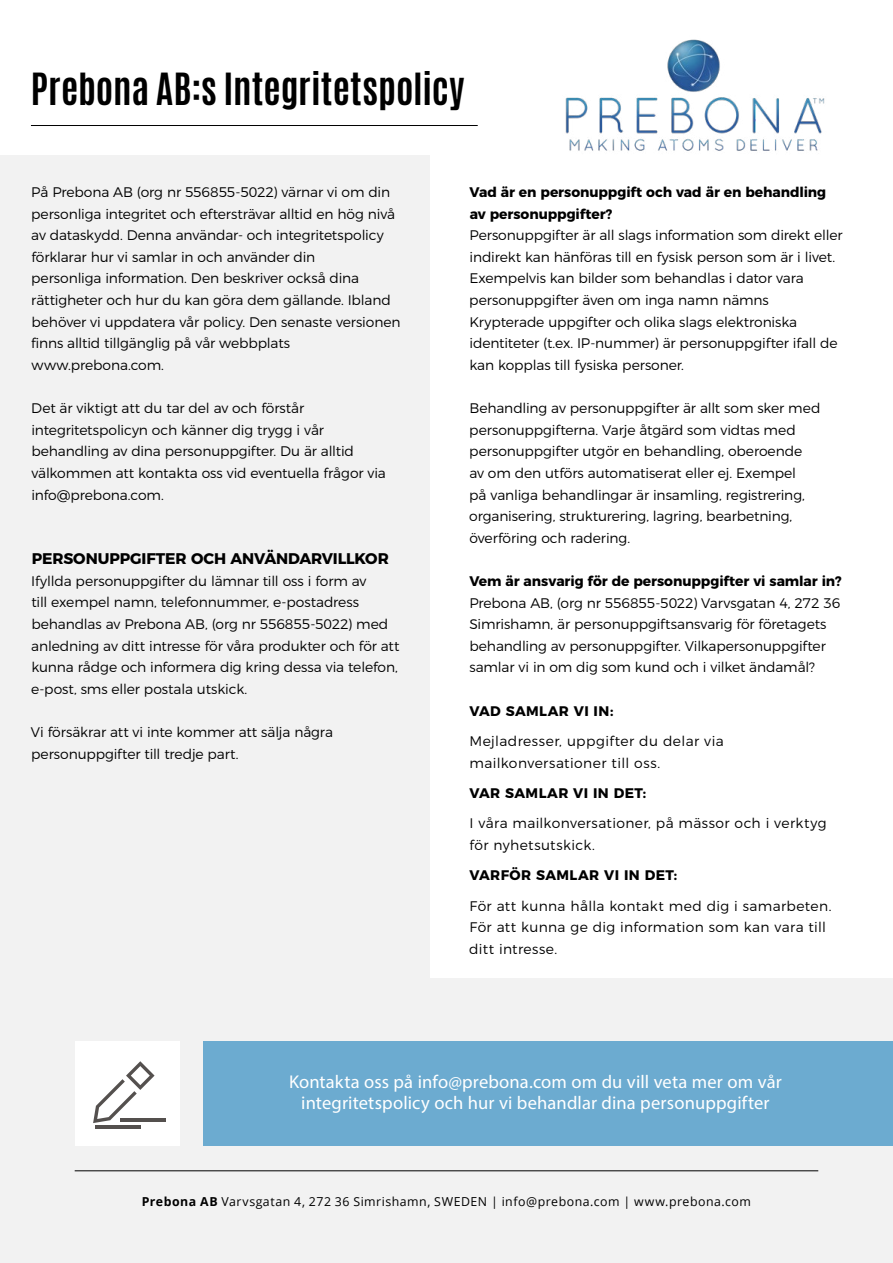
<style>
.page{position:relative;width:893px;height:1263px;background:#fff}
.page>*{position:absolute;margin:0;border:0;box-sizing:border-box;transform-origin:0 0}
.t1{font:700 37.05px "Antonio";color:#000}
.t2{font:18.45px/21.6px "Myriad Pro";letter-spacing:.01em;color:#fff;text-align:center}
.t3{font:700 15.45px "Montserrat";letter-spacing:-.01em;color:#000}
.t4{font:300 13.95px/21.6px "Montserrat";letter-spacing:-.01em;color:#000}
.t5{font:300 13.95px/21.6px "Montserrat";letter-spacing:.025em;color:#000}
.t6{font:700 13.95px/21.6px "Montserrat";letter-spacing:-.005em;color:#000}
.t7{font:300 13.95px/21.6px "Montserrat";letter-spacing:.03em;color:#000}
.t8{font:700 13.95px "Montserrat";letter-spacing:.03em;color:#000}
.t9{font:12.3px "Open Sans";letter-spacing:.04em;color:#000}
.s1{font-weight:700}
</style>
<div class="page">
<div style="left:0;top:156px;width:893px;height:1107px;background:#f2f2f2"></div>
<div style="left:430px;top:149px;width:463px;height:829px;background:#fff"></div>
<div style="left:204px;top:1040px;width:689px;height:105px;background:#6cabd0"></div>
<div style="left:75px;top:1040px;width:105px;height:105px;background:#fff"></div>
<hr style="left:31px;top:125px;width:447px;height:1px;background:#000">
<svg style="left:93px;top:1061px;width:62px;height:62px"></svg>
<hr style="left:95px;top:1125px;width:45px;height:3px;background:#54504e">
<hr style="left:120px;top:1118px;width:46px;height:3px;background:#54504e">
<hr style="left:75px;top:1170px;width:743px;height:1px;background:#000">
<img style="left:565px;top:39px;width:260px;height:112px">
<h1 class="t1" style="left:31px;top:62px;width:435px">Prebona AB:s Integritetspolicy</h1>
<p class="t4" style="left:31px;top:180px;width:371px">På Prebona AB (org nr 556855-5022) värnar vi om din personliga integritet och eftersträvar alltid en hög nivå av dataskydd. Denna användar- och integritetspolicy förklarar hur vi samlar in och använder din<br>personliga information. Den beskriver också dina rättigheter och hur du kan göra dem gällande. Ibland behöver vi uppdatera vår policy. Den senaste versionen finns alltid tillgänglig på vår webbplats www.prebona.com.</p>
<p class="t4" style="left:31px;top:396px;width:356px">Det är viktigt att du tar del av och förstår integritetspolicyn och känner dig trygg i vår behandling av dina personuppgifter. Du är alltid välkommen att kontakta oss vid eventuella frågor via info@prebona.com.</p>
<p class="t3" style="left:32px;top:546px;width:359px">PERSONUPPGIFTER OCH ANVÄNDARVILLKOR</p>
<p class="t4" style="left:31px;top:569px;width:370px">Ifyllda personuppgifter du lämnar till oss i form av<br>till exempel namn, telefonnummer, e-postadress behandlas av Prebona AB, (org nr 556855-5022) med anledning av ditt intresse för våra produkter och för att kunna rådge och informera dig kring dessa via telefon, e-post, sms eller postala utskick.</p>
<p class="t4" style="left:31px;top:720px;width:304px">Vi försäkrar att vi inte kommer att sälja några personuppgifter till tredje part.</p>
<p class="t6" style="left:469px;top:180px;width:358px">Vad är en personuppgift och vad är en behandling av personuppgifter?</p>
<p class="t4" style="left:469px;top:223px;width:375px">Personuppgifter är all slags information som direkt eller indirekt kan hänföras till en fysisk person som är i livet.<br>Exempelvis kan bilder som behandlas i dator vara personuppgifter även om inga namn nämns Krypterade uppgifter och olika slags elektroniska identiteter (t.ex. IP-nummer) är personuppgifter ifall de kan kopplas till fysiska personer.</p>
<p class="t4" style="left:469px;top:396px;width:353px">Behandling av personuppgifter är allt som sker med personuppgifterna. Varje åtgärd som vidtas med personuppgifter utgör en behandling, oberoende<br>av om den utförs automatiserat eller ej. Exempel<br>på vanliga behandlingar är insamling, registrering, organisering, strukturering, lagring, bearbetning, överföring och radering.</p>
<p class="t6" style="left:469px;top:569px;width:374px">Vem är ansvarig för de personuppgifter vi samlar in?</p>
<p class="t4" style="left:469px;top:591px;width:372px">Prebona AB, (org nr 556855-5022) Varvsgatan 4, 272 36<br>Simrishamn, är personuppgiftsansvarig för företagets behandling av personuppgifter. Vilkapersonuppgifter samlar vi in om dig som kund och i vilket ändamål?</p>
<p class="t8" style="left:469px;top:699px;width:146px">VAD SAMLAR VI IN:</p>
<p class="t7" style="left:469px;top:729px;width:256px">Mejladresser, uppgifter du delar via mailkonversationer till oss.</p>
<p class="t8" style="left:469px;top:781px;width:178px">VAR SAMLAR VI IN DET:</p>
<p class="t5" style="left:469px;top:811px;width:359px">I våra mailkonversationer, på mässor och i verktyg för nyhetsutskick.</p>
<p class="t8" style="left:469px;top:864px;width:209px">VARFÖR SAMLAR VI IN DET:</p>
<p class="t5" style="left:469px;top:894px;width:364px">För att kunna hålla kontakt med dig i samarbeten.<br>För att kunna ge dig information som kan vara till ditt intresse.</p>
<h2 class="t2" style="left:289px;top:1070px;width:494px">Kontakta oss på info@prebona.com om du vill veta mer om vår integritetspolicy och hur vi behandlar dina personuppgifter</h2>
<p class="t9" style="left:142px;top:1193px;width:611px"><span class="s1">Prebona AB</span> Varvsgatan 4, 272 36 Simrishamn, SWEDEN | info@prebona.com | www.prebona.com</p>
</div>
